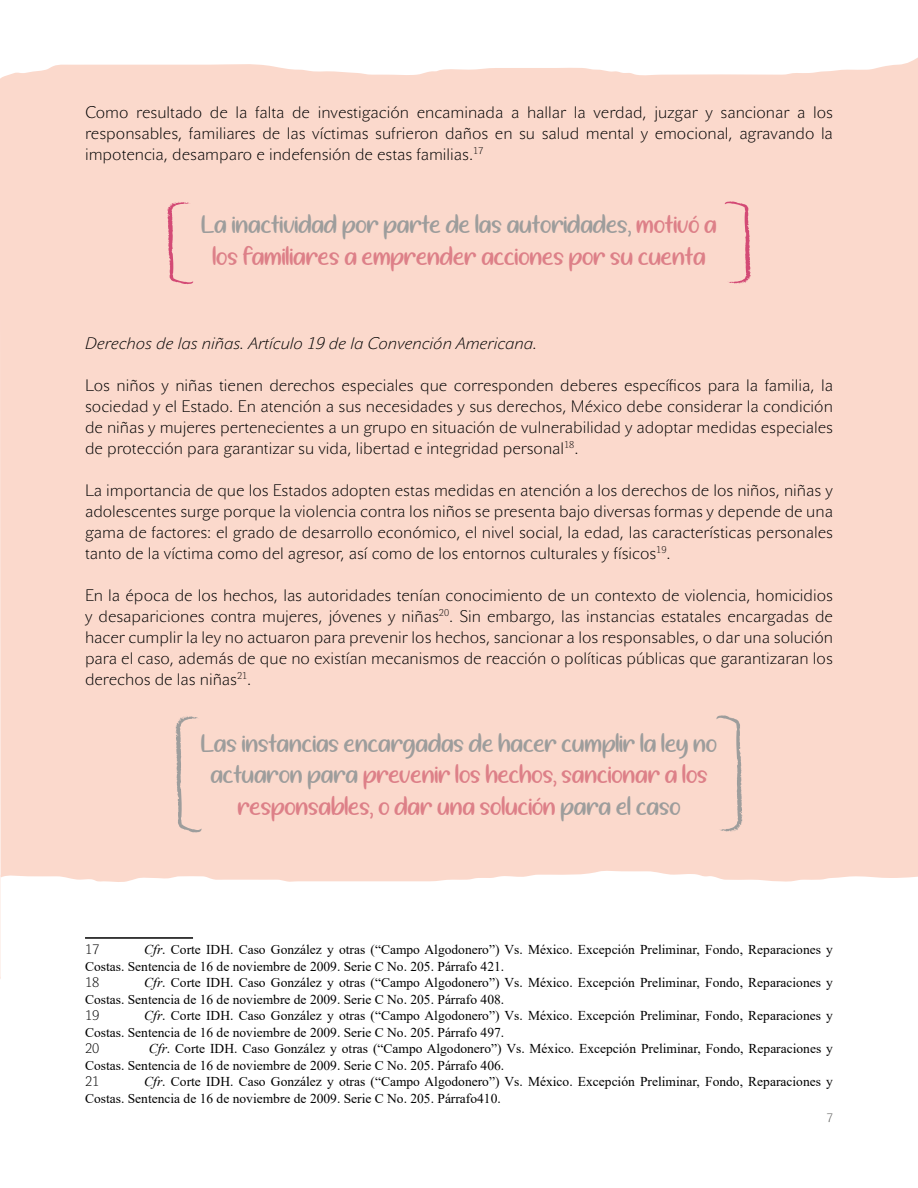
<style>
.page{position:relative;width:918px;height:1188px;background:#fff}
.page>*{position:absolute;margin:0;border:0;box-sizing:border-box;transform-origin:0 0}
.t1{font:25.5px/31.5px "Keepthe Faith";color:#9d9d9c;text-align:center}
.t2{font:25.5px/31.5px "Keepthe Faith";color:#dd8088;text-align:center}
.t3{font:16.5px/21px "John Sans White Pro";color:#000;text-align:justify}
.t4{font:italic 16.5px "John Sans White Pro";color:#000}
.t5{font:13.5px/16.5px "Times New Roman";color:#000}
.t6{font:13.5px "John Sans White Pro";color:#000}
.t7{font:12px "John Sans White Pro";color:#575756}
.s1{color:#9d9d9c}
.s2{color:#dd8088}
.s3{font-style:italic}
</style>
<div class="page">
<div style="left:1px;top:57px;width:917px;height:825px;background:#fbd9cc"></div>
<svg style="left:0;top:78px;width:1px;height:901px"></svg>
<hr style="left:85px;top:937px;width:108px;height:2px;background:#000">
<svg style="left:167px;top:202px;width:26px;height:82px;background:#f4c1bd"></svg>
<svg style="left:725px;top:201px;width:26px;height:83px;background:#f4c2be"></svg>
<svg style="left:175px;top:716px;width:27px;height:117px;background:#eccfc4"></svg>
<svg style="left:716px;top:715px;width:27px;height:117px;background:#eccfc4"></svg>
<p class="t3" style="left:85px;top:102px;width:749px">Como resultado de la falta de investigación encaminada a hallar la verdad, juzgar y sancionar a los responsables, familiares de las víctimas sufrieron daños en su salud mental y emocional, agravando la impotencia, desamparo e indefensión de estas familias.<sup>17</sup></p>
<h1 class="t2" style="left:201px;top:209px;width:517px"><span class="s1">La inactividad por parte de las autoridades,</span> motivó a los familiares a emprender acciones por su cuenta</h1>
<p class="t4" style="left:85px;top:333px;width:454px">Derechos de las niñas. Artículo 19 de la Convención Americana.</p>
<p class="t3" style="left:85px;top:375px;width:749px">Los niños y niñas tienen derechos especiales que corresponden deberes específicos para la familia, la sociedad y el Estado. En atención a sus necesidades y sus derechos, México debe considerar la condición de niñas y mujeres pertenecientes a un grupo en situación de vulnerabilidad y adoptar medidas especiales de protección para garantizar su vida, libertad e integridad personal<sup>18</sup>.</p>
<p class="t3" style="left:85px;top:480px;width:750px">La importancia de que los Estados adopten estas medidas en atención a los derechos de los niños, niñas y adolescentes surge porque la violencia contra los niños se presenta bajo diversas formas y depende de una gama de factores: el grado de desarrollo económico, el nivel social, la edad, las características personales tanto de la víctima como del agresor, así como de los entornos culturales y físicos<sup>19</sup>.</p>
<p class="t3" style="left:85px;top:585px;width:750px">En la época de los hechos, las autoridades tenían conocimiento de un contexto de violencia, homicidios y desapariciones contra mujeres, jóvenes y niñas<sup>20</sup>. Sin embargo, las instancias estatales encargadas de hacer cumplir la ley no actuaron para prevenir los hechos, sancionar a los responsables, o dar una solución para el caso, además de que no existían mecanismos de reacción o políticas públicas que garantizaran los derechos de las niñas<sup>21</sup>.</p>
<h1 class="t1" style="left:201px;top:728px;width:518px">Las instancias encargadas de hacer cumplir la ley no actuaron para <span class="s2">prevenir los hechos, sancionar a los responsables, o dar una solución</span> para el caso</h1>
<p class="t6" style="left:85px;top:942px;width:16px">17</p>
<p class="t5" style="left:85px;top:941px;width:749px;text-indent:59px"><span class="s3">Cfr</span>. Corte IDH. Caso González y otras (“Campo Algodonero”) Vs. México. Excepción Preliminar, Fondo, Reparaciones y<br>Costas. Sentencia de 16 de noviembre de 2009. Serie C No. 205. Párrafo 421.</p>
<p class="t6" style="left:85px;top:975px;width:16px">18</p>
<p class="t5" style="left:85px;top:974px;width:749px;text-indent:59px"><span class="s3">Cfr</span>. Corte IDH. Caso González y otras (“Campo Algodonero”) Vs. México. Excepción Preliminar, Fondo, Reparaciones y<br>Costas. Sentencia de 16 de noviembre de 2009. Serie C No. 205. Párrafo 408.</p>
<p class="t6" style="left:85px;top:1008px;width:16px">19</p>
<p class="t5" style="left:85px;top:1007px;width:749px;text-indent:59px"><span class="s3">Cfr</span>. Corte IDH. Caso González y otras (“Campo Algodonero”) Vs. México. Excepción Preliminar, Fondo, Reparaciones y<br>Costas. Sentencia de 16 de noviembre de 2009. Serie C No. 205. Párrafo 497.</p>
<p class="t6" style="left:85px;top:1041px;width:16px">20</p>
<p class="t5" style="left:85px;top:1040px;width:749px;text-indent:64px"><span class="s3">Cfr</span>. Corte IDH. Caso González y otras (“Campo Algodonero”) Vs. México. Excepción Preliminar, Fondo, Reparaciones y<br>Costas. Sentencia de 16 de noviembre de 2009. Serie C No. 205. Párrafo 406.</p>
<p class="t6" style="left:85px;top:1074px;width:16px">21</p>
<p class="t5" style="left:85px;top:1073px;width:749px;text-indent:59px"><span class="s3">Cfr</span>. Corte IDH. Caso González y otras (“Campo Algodonero”) Vs. México. Excepción Preliminar, Fondo, Reparaciones y<br>Costas. Sentencia de 16 de noviembre de 2009. Serie C No. 205. Párrafo410.</p>
<p class="t7" style="left:827px;top:1111px;width:8px">7</p>
</div>
